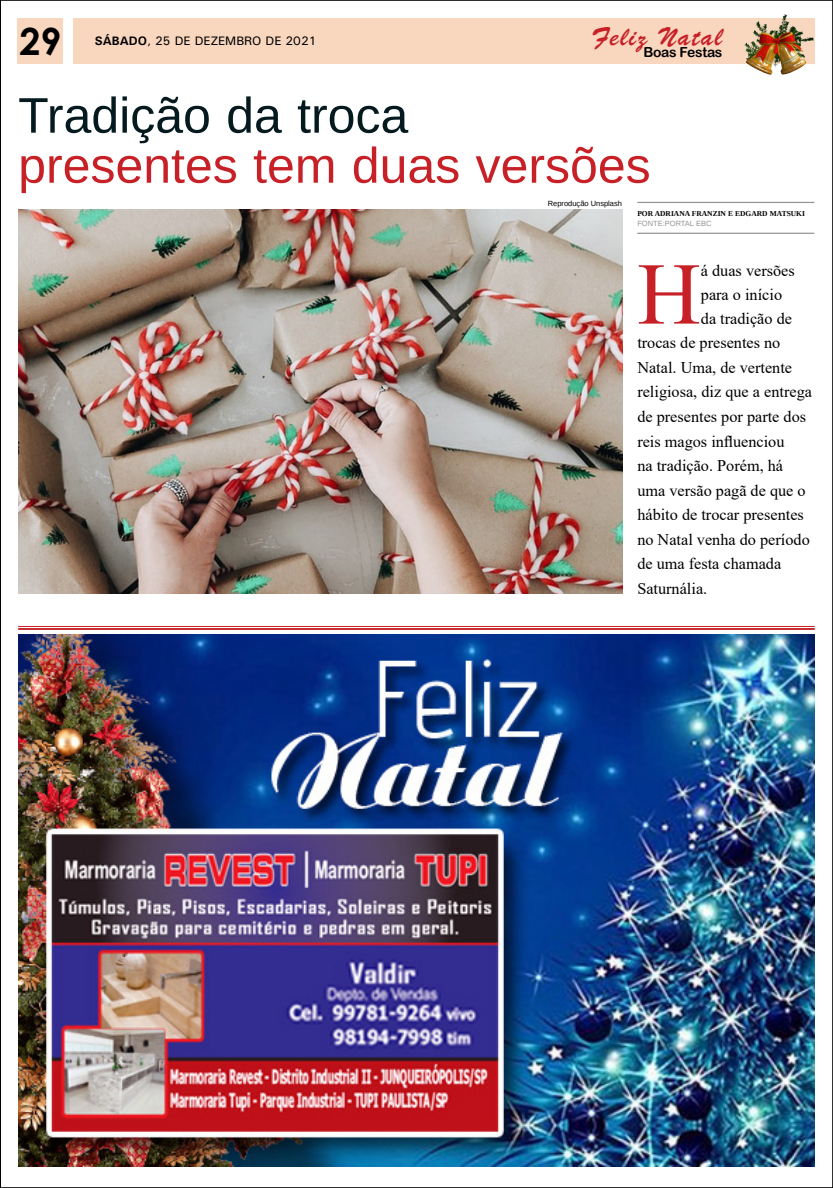
<style>
.page{position:relative;width:833px;height:1188px;background:#fff}
.page>*{position:absolute;margin:0;border:0;box-sizing:border-box;transform-origin:0 0}
.t1{font:88px "Times New Roman";color:#c72127}
.TÍTULO{font:50px "Liberation Sans";color:#c72127}
.TÍTULO-2{font:50px "Liberation Sans";color:#051a1e}
.t2{font:700 37.5px "Century Gothic";color:#000}
.t3{font:25.62px "Brush Script Regular SWFTE";letter-spacing:.08em;color:#c72127}
.t4{font:16.25px "Times New Roman";color:#000}
.t5{font:13.88px "Arial Rounded MT Bold";letter-spacing:-.02em;color:#000101}
.t6{font:12.25px "Univers";color:#000}
.CRÉDITO_NOME{font:700 7.5px "Liberation Serif";color:#000}
.CRÉDITO_FOTO{font:7.5px "Liberation Sans";color:#000}
.CRÉDITO_MATÉRIA{font:7.5px "Liberation Sans";color:#939598}
.s1{font-weight:700}
</style>
<div class="page">
<div style="left:18px;top:18px;width:45px;height:45px;background:#f9d6be"></div>
<div style="left:73px;top:18px;width:741px;height:45px;background:#f9d6be"></div>
<img style="left:740px;top:14px;width:74px;height:61px">
<img style="left:18px;top:634px;width:796px;height:532px">
<img style="left:18px;top:209px;width:604px;height:385px">
<hr style="left:18px;top:626px;width:796px;height:1px;background:#c72127">
<hr style="left:18px;top:628px;width:796px;height:1px;background:#c72127">
<hr style="left:637px;top:202px;width:177px;height:1px;background:#939598">
<hr style="left:637px;top:232px;width:177px;height:2px;background:#939598">
<p class="t2" style="left:19px;top:13px;width:43px">29</p>
<p class="t6" style="left:95px;top:33px;width:223px"><span class="s1">SÁBADO</span>, 25 DE DEZEMBRO DE 2021</p>
<p class="t3" style="left:592px;top:21px;width:132px">Feliz Natal</p>
<p class="t5" style="left:643px;top:44px;width:81px">Boas Festas</p>
<p class="TÍTULO-2" style="left:18px;top:87px;width:391px">Tradição da troca</p>
<p class="TÍTULO" style="left:18px;top:137px;width:634px">presentes tem duas versões</p>
<p class="CRÉDITO_NOME" style="left:637px;top:208px;width:169px">POR ADRIANA FRANZIN E EDGARD MATSUKI</p>
<p class="CRÉDITO_MATÉRIA" style="left:637px;top:219px;width:76px">FONTE:PORTAL EBC</p>
<p class="t1" style="left:637px;top:232px;width:65px">H</p>
<p class="t4" style="left:701px;top:259px;width:95px">á duas versões</p>
<p class="CRÉDITO_FOTO" style="left:548px;top:199px;width:76px">Reprodução Unsplash</p>
<p class="t4" style="left:701px;top:283px;width:83px">para o início</p>
<p class="t4" style="left:701px;top:306px;width:93px">da tradição de</p>
<p class="t4" style="left:637px;top:331px;width:145px">trocas de presentes no</p>
<p class="t4" style="left:637px;top:356px;width:156px">Natal. Uma, de vertente</p>
<p class="t4" style="left:637px;top:380px;width:176px">religiosa, diz que a entrega</p>
<p class="t4" style="left:637px;top:405px;width:170px">de presentes por parte dos</p>
<p class="t4" style="left:637px;top:429px;width:149px">reis magos influenciou</p>
<p class="t4" style="left:637px;top:454px;width:147px">na tradição. Porém, há</p>
<p class="t4" style="left:637px;top:478px;width:170px">uma versão pagã de que o</p>
<p class="t4" style="left:637px;top:503px;width:168px">hábito de trocar presentes</p>
<p class="t4" style="left:637px;top:527px;width:174px">no Natal venha do período</p>
<p class="t4" style="left:637px;top:552px;width:145px">de uma festa chamada</p>
<p class="t4" style="left:637px;top:577px;width:71px">Saturnália.</p>
</div>
